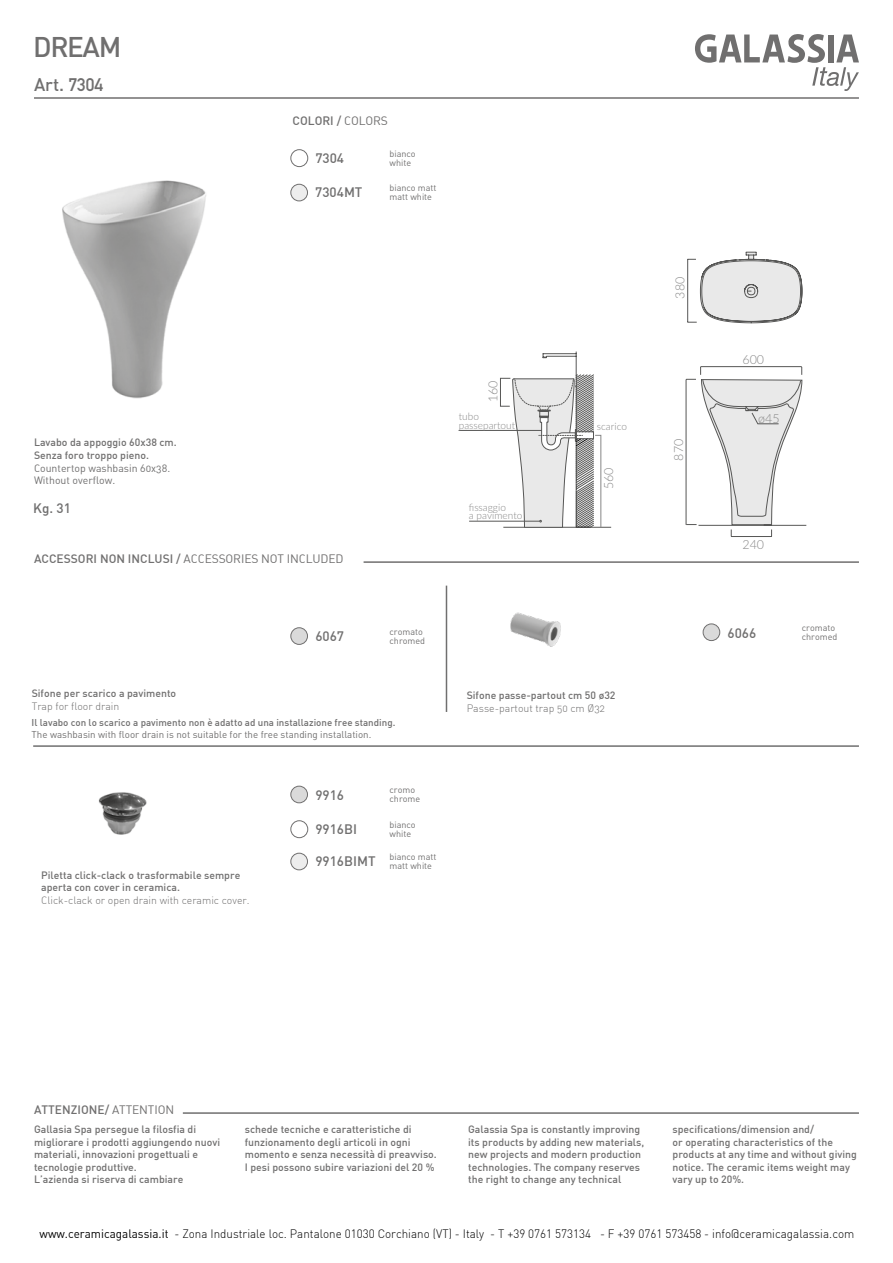
<style>
.page{position:relative;width:893px;height:1263px;background:#fff}
.page>*{position:absolute;margin:0;border:0;box-sizing:border-box;transform-origin:0 0}
.t1{font:500 27.9px "DIN";letter-spacing:-.05em;color:#706f6f}
.t2{font:500 18px "DIN";color:#706f6f}
.t3{font:500 13.5px "DIN";color:#706f6f}
.t4{font:300 12.45px "Lato";color:#878787}
.t5{font:300 12px "DIN";color:#000}
.t6{font:12px "DIN Alternate";letter-spacing:-.01em;color:#706f6f}
.t7{font:500 12px "DIN";color:#706f6f}
.t8{font:500 10.5px/12.6px "DIN";color:#706f6f}
.t9{font:300 10.5px "DIN Alternate";color:#706f6f}
.t10{font:10.5px/12.6px "DIN Alternate";color:#706f6f}
.t11{font:300 10.05px/8.2px "Lato";color:#878787}
.t12{font:500 9.75px "DIN";color:#706f6f}
.t13{font:9.75px "DIN Alternate";color:#706f6f}
.t14{font:9px/9px "DIN Alternate";color:#706f6f}
.s1{font-family:"DIN Alternate";font-weight:700}
.s2{font-family:"DIN Alternate";font-weight:400}
.s3{font-family:"DIN";font-weight:500}
</style>
<div class="page">
<svg style="left:695px;top:34px;width:164px;height:57px"></svg>
<div style="left:291px;top:149px;width:17px;height:18px;border:1px solid #706f6f;border-radius:50%"></div>
<hr style="left:34px;top:97px;width:825px;height:2px;background:#706f6f">
<hr style="left:183px;top:1112px;width:676px;height:2px;background:#706f6f">
<div style="left:291px;top:184px;width:16px;height:17px;background:#ededed;border-radius:50%"></div>
<div style="left:291px;top:184px;width:17px;height:17px;border:1px solid #706f6f;border-radius:50%"></div>
<img style="left:98px;top:792px;width:49px;height:43px">
<div style="left:291px;top:786px;width:16px;height:17px;background:#dadada;border-radius:50%"></div>
<div style="left:291px;top:786px;width:17px;height:17px;border:1px solid #706f6f;border-radius:50%"></div>
<img style="left:62px;top:180px;width:144px;height:219px">
<svg style="left:687px;top:252px;width:115px;height:71px"></svg>
<hr style="left:700px;top:366px;width:102px;height:1px;background:#575756">
<hr style="left:731px;top:536px;width:41px;height:1px;background:#575756">
<svg style="left:686px;top:367px;width:121px;height:169px"></svg>
<hr style="left:503px;top:527px;width:108px;height:1px;background:#575756">
<hr style="left:469px;top:521px;width:71px;height:1px;background:#575756">
<hr style="left:459px;top:430px;width:83px;height:1px;background:#575756">
<svg style="left:500px;top:352px;width:101px;height:176px"></svg>
<hr style="left:364px;top:561px;width:495px;height:2px;background:#706f6f">
<img style="left:510px;top:612px;width:51px;height:35px">
<hr style="left:446px;top:586px;width:1px;height:126px;background:#706f6f">
<div style="left:291px;top:628px;width:16px;height:16px;background:#dadada;border-radius:50%"></div>
<div style="left:291px;top:627px;width:17px;height:18px;border:1px solid #706f6f;border-radius:50%"></div>
<div style="left:703px;top:624px;width:17px;height:17px;background:#dadada;border-radius:50%"></div>
<div style="left:703px;top:624px;width:17px;height:17px;border:1px solid #706f6f;border-radius:50%"></div>
<hr style="left:33px;top:745px;width:826px;height:2px;background:#706f6f">
<div style="left:291px;top:820px;width:17px;height:18px;border:1px solid #706f6f;border-radius:50%"></div>
<div style="left:291px;top:853px;width:16px;height:17px;background:#ededed;border-radius:50%"></div>
<div style="left:291px;top:853px;width:17px;height:17px;border:1px solid #706f6f;border-radius:50%"></div>
<h1 class="t1" style="left:33px;top:29px;width:90px">DREAM</h1>
<h2 class="t2" style="left:34px;top:73px;width:71px">Art. <span class="s1">7304</span></h2>
<p class="t7" style="left:293px;top:113px;width:97px">COLORI / <span class="s2">COLORS</span></p>
<p class="t3" style="left:315px;top:149px;width:30px">7304</p>
<p class="t14" style="left:390px;top:149px;width:28px">bianco white</p>
<p class="t3" style="left:315px;top:184px;width:49px">7304MT</p>
<p class="t14" style="left:390px;top:183px;width:49px">bianco matt matt white</p>
<p class="t8" style="left:34px;top:436px;width:144px">Lavabo da appoggio 60x38 cm.<br>Senza foro troppo pieno.</p>
<p class="t10" style="left:34px;top:461px;width:138px">Countertop washbasin 60x38.<br>Without overflow.</p>
<p class="t3" style="left:33px;top:499px;width:39px">Kg. 31</p>
<p class="t6" style="left:34px;top:551px;width:311px"><span class="s3">ACCESSORI NON INCLUSI /</span> ACCESSORIES NOT INCLUDED</p>
<p class="t4" style="left:484px;top:402px;width:23px;rotate:-90deg">160</p>
<p class="t11" style="left:459px;top:412px;width:58px">tubo passepartout</p>
<p class="t11" style="left:469px;top:503px;width:55px">fissaggio<br>a pavimento</p>
<p class="t11" style="left:597px;top:421px;width:32px">scarico</p>
<p class="t4" style="left:600px;top:489px;width:23px;rotate:-90deg">560</p>
<p class="t8" style="left:32px;top:687px;width:146px">Sifone per scarico a pavimento</p>
<p class="t9" style="left:32px;top:699px;width:89px">Trap for floor drain</p>
<p class="t3" style="left:315px;top:628px;width:30px">6067</p>
<p class="t14" style="left:390px;top:627px;width:37px">cromato chromed</p>
<p class="t12" style="left:32px;top:717px;width:365px">Il lavabo con lo scarico a pavimento non è adatto ad una installazione free standing.</p>
<p class="t13" style="left:32px;top:728px;width:341px">The washbasin with floor drain is not suitable for the free standing installation.</p>
<p class="t3" style="left:315px;top:786px;width:30px">9916</p>
<p class="t14" style="left:390px;top:785px;width:32px">cromo chrome</p>
<p class="t8" style="left:41px;top:868px;width:201px">Piletta click-clack o trasformabile sempre aperta con cover in ceramica.</p>
<p class="t9" style="left:41px;top:893px;width:210px">Click-clack or open drain with ceramic cover.</p>
<p class="t3" style="left:315px;top:820px;width:43px">9916BI</p>
<p class="t14" style="left:390px;top:820px;width:28px">bianco white</p>
<p class="t3" style="left:315px;top:853px;width:62px">9916BIMT</p>
<p class="t14" style="left:390px;top:852px;width:49px">bianco matt matt white</p>
<p class="t8" style="left:467px;top:689px;width:150px">Sifone passe-partout cm 50 ø32</p>
<p class="t9" style="left:467px;top:701px;width:140px">Passe-partout trap 50 cm Ø32</p>
<p class="t4" style="left:671px;top:298px;width:23px;rotate:-90deg">380</p>
<p class="t4" style="left:670px;top:460px;width:23px;rotate:-90deg">870</p>
<p class="t4" style="left:742px;top:351px;width:23px">600</p>
<p class="t4" style="left:758px;top:410px;width:23px">ø45</p>
<p class="t4" style="left:742px;top:536px;width:23px">240</p>
<p class="t3" style="left:727px;top:624px;width:30px">6066</p>
<p class="t14" style="left:802px;top:623px;width:37px">cromato chromed</p>
<p class="t7" style="left:34px;top:1102px;width:142px">ATTENZIONE/ <span class="s2">ATTENTION</span></p>
<p class="t8" style="left:34px;top:1122px;width:188px">Gallasia Spa persegue la filosfia di migliorare i prodotti aggiungendo nuovi materiali, innovazioni progettuali e tecnologie produttive.<br>L’azienda si riserva di cambiare</p>
<p class="t8" style="left:245px;top:1122px;width:193px">schede tecniche e caratteristiche di funzionamento degli articoli in ogni momento e senza necessità di preavviso.<br>I pesi possono subire variazioni del 20 %</p>
<p class="t8" style="left:468px;top:1122px;width:178px">Galassia Spa is constantly improving its products by adding new materials, new projects and modern production technologies. The company reserves the right to change any technical</p>
<p class="t8" style="left:673px;top:1122px;width:186px">specifications/dimension and/<br>or operating characteristics of the products at any time and without giving notice. The ceramic items weight may vary up to 20%.</p>
<p class="t5" style="left:40px;top:1226px;width:816px"><span class="s2">www.ceramicagalassia.it</span> - Zona Industriale loc. Pantalone 01030 Corchiano (VT) - Italy - T +39 0761 573134 - F +39 0761 573458 - info@ceramicagalassia.com</p>
</div>
